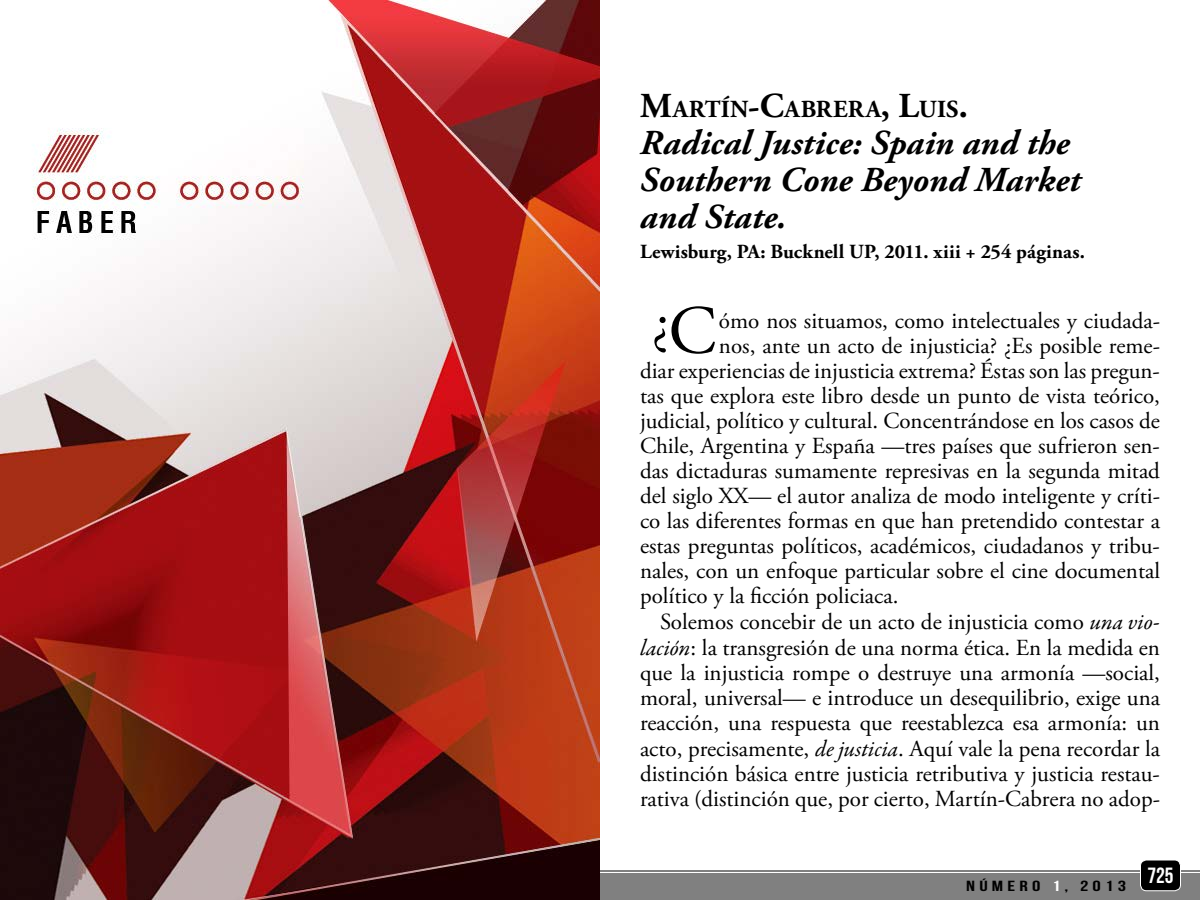
<style>
.page{position:relative;width:1200px;height:900px;background:#fff}
.page>*{position:absolute;margin:0;border:0;box-sizing:border-box;transform-origin:0 0}
.t1{font:68.6px "Adobe Garamond Pro";color:#000}
.t2{font:54px "Adobe Garamond Pro";color:#000}
.t3{font:italic 700 35px/37px "Adobe Garamond Pro";letter-spacing:.005em;color:#000}
.t4{font:700 24.5px "Adobe Garamond Pro";letter-spacing:.015em;color:#000}
.t5{font:23px "Adobe Garamond Pro";color:#000}
.t6{font:22px "Bebas Neue";color:#fff}
.t7{font:700 20px "Adobe Garamond Pro";letter-spacing:.005em;color:#000}
.t8{font:14.7px "Bebas Neue";letter-spacing:.2em;color:#000;scale:1.43 1}
.s1{font-size:35px}
.s2{font-family:"Garamond Premr Pro";font-style:italic}
.s3{color:#fff}
</style>
<div class="page">
<div style="left:600px;top:870px;width:600px;height:30px;background:#808080"></div>
<div style="left:1140px;top:860px;width:40px;height:31px;background:#000;border-radius:6px"></div>
<div style="left:1140px;top:860px;width:41px;height:31px;border:1px solid #fff;border-radius:6px"></div>
<img style="left:0;top:0;width:600px;height:900px">
<p class="t4" style="left:640px;top:95px;width:329px"><span class="s1">M</span>ARTÍN<span class="s1">-C</span>ABRERA<span class="s1">, L</span>UIS<span class="s1">.</span></p>
<h3 class="t3" style="left:640px;top:125px;width:442px">Radical Justice: Spain and the<br>Southern Cone Beyond Market and State.</h3>
<p class="t7" style="left:640px;top:240px;width:447px">Lewisburg, PA: Bucknell UP, 2011. xiii + 254 páginas.</p>
<h1 class="t1" style="left:668px;top:290px;width:49px">C</h1>
<p class="t5" style="left:719px;top:307px;width:443px">ómo nos situamos, como intelectuales y ciudada-</p>
<h2 class="t2" style="left:652px;top:289px;width:19px">¿</h2>
<p class="t5" style="left:719px;top:332px;width:443px">nos, ante un acto de injusticia? ¿Es posible reme-</p>
<p class="t5" style="left:640px;top:357px;width:522px">diar experiencias de injusticia extrema? Éstas son las pregun-</p>
<p class="t5" style="left:640px;top:382px;width:522px">tas que explora este libro desde un punto de vista teórico,</p>
<p class="t5" style="left:640px;top:407px;width:522px">judicial, político y cultural. Concentrándose en los casos de</p>
<p class="t5" style="left:640px;top:432px;width:521px">Chile, Argentina y España —tres países que sufrieron sen-</p>
<p class="t5" style="left:640px;top:457px;width:522px">das dictaduras sumamente represivas en la segunda mitad</p>
<p class="t5" style="left:640px;top:482px;width:522px">del siglo XX— el autor analiza de modo inteligente y críti-</p>
<p class="t5" style="left:640px;top:507px;width:522px">co las diferentes formas en que han pretendido contestar a</p>
<p class="t5" style="left:640px;top:532px;width:522px">estas preguntas políticos, académicos, ciudadanos y tribu-</p>
<p class="t5" style="left:640px;top:557px;width:522px">nales, con un enfoque particular sobre el cine documental</p>
<p class="t5" style="left:640px;top:582px;width:260px">político y la ficción policiaca.</p>
<p class="t5" style="left:660px;top:608px;width:501px">Solemos concebir de un acto de injusticia como <span class="s2">una vio-</span></p>
<p class="t5" style="left:640px;top:634px;width:522px"><span class="s2">lación</span>: la transgresión de una norma ética. En la medida en</p>
<p class="t5" style="left:640px;top:659px;width:522px">que la injusticia rompe o destruye una armonía —social,</p>
<p class="t5" style="left:640px;top:684px;width:522px">moral, universal— e introduce un desequilibrio, exige una</p>
<p class="t5" style="left:640px;top:709px;width:522px">reacción, una respuesta que reestablezca esa armonía: un</p>
<p class="t5" style="left:640px;top:735px;width:521px">acto, precisamente, <span class="s2">de justicia</span>. Aquí vale la pena recordar la</p>
<p class="t5" style="left:640px;top:760px;width:522px">distinción básica entre justicia retributiva y justicia restau-</p>
<p class="t5" style="left:640px;top:785px;width:522px">rativa (distinción que, por cierto, Martín-Cabrera no adop-</p>
<p class="t8" style="left:966px;top:878px;width:113px">NÚMERO <span class="s3">1</span>, 2013</p>
<p class="t6" style="left:1147px;top:863px;width:28px">725</p>
</div>
